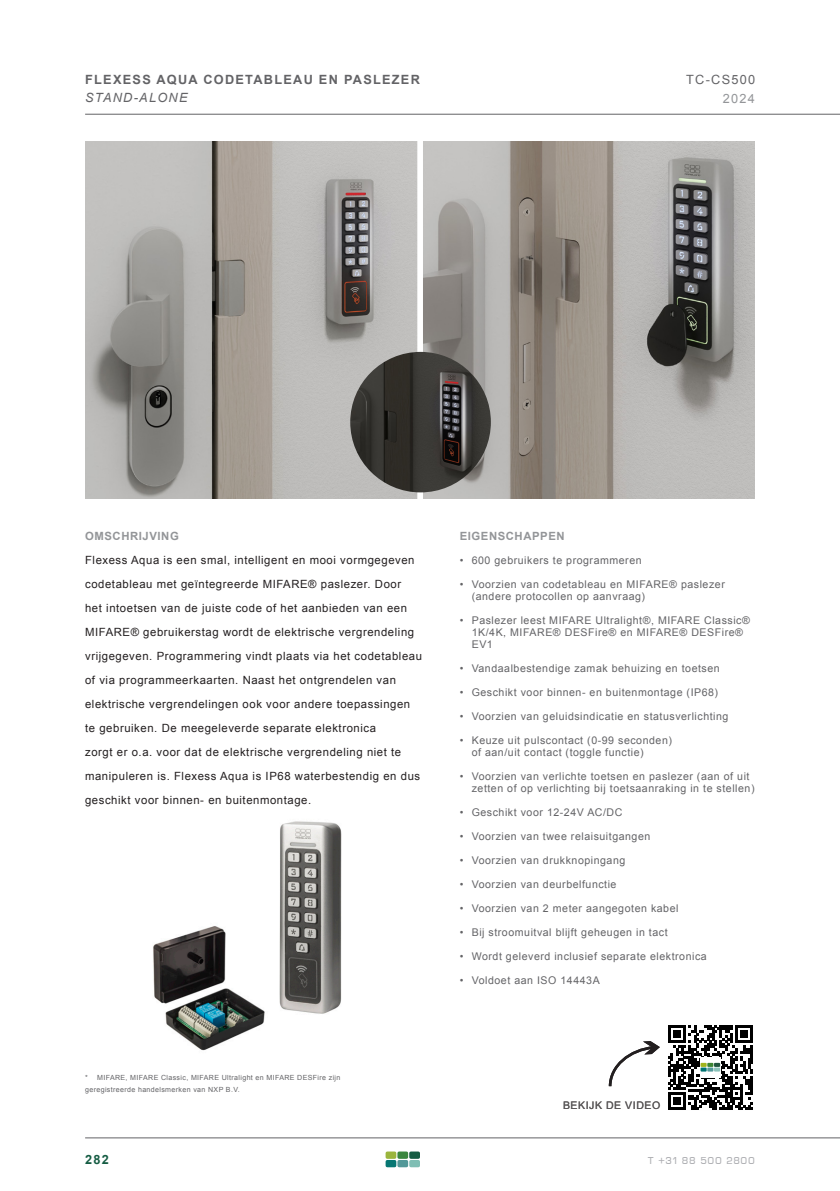
<style>
.page{position:relative;width:840px;height:1191px;background:#fff}
.page>*{position:absolute;margin:0;border:0;box-sizing:border-box;transform-origin:0 0}
.K1{font:700 12.8px "Arial";letter-spacing:.1em;color:#636366}
.K2{font:italic 12.8px "Arial";letter-spacing:.1em;color:#636366}
.K3{font:12.8px "Arial";letter-spacing:.1em;color:#636366}
.t1{font:12.8px "Arial";color:#939598}
.t2{font:700 12.8px "Arial";color:#155c43}
.t3{font:12px "Eurostile DCD";letter-spacing:.05em;color:#adaeb2}
.brood_16{font:11.4px/24px "Arial";letter-spacing:.05em;color:#231f20}
.K_Brood{font:700 11.4px "Arial";letter-spacing:.05em;color:#939598}
.brood_8{font:10.6px/12px "Arial";letter-spacing:.05em;color:#636366}
.t4{font:10.6px "Arial";letter-spacing:.05em;color:#5a5758}
.brood_8-2{font:7px/12px "Arial";letter-spacing:.05em;color:#636366}
</style>
<div class="page">
<hr style="left:85px;top:1137px;width:754px;height:1px;background:#636366">
<svg style="left:385px;top:1151px;width:35px;height:16px"></svg>
<hr style="left:85px;top:114px;width:754px;height:1px;background:#636366">
<img style="left:85px;top:141px;width:332px;height:357px">
<img style="left:423px;top:141px;width:331px;height:357px">
<img style="left:153px;top:821px;width:189px;height:230px">
<img style="left:350px;top:352px;width:140px;height:140px;border-radius:70px">
<svg style="left:668px;top:1025px;width:84px;height:85px"></svg>
<svg style="left:608px;top:1041px;width:51px;height:46px"></svg>
<p class="K1" style="left:85px;top:71px;width:336px">FLEXESS AQUA CODETABLEAU EN PASLEZER</p>
<p class="K2" style="left:85px;top:89px;width:104px">STAND-ALONE</p>
<p class="K3" style="left:685px;top:71px;width:71px">TC-CS500</p>
<p class="t1" style="left:722px;top:90px;width:34px">2024</p>
<p class="K_Brood" style="left:85px;top:528px;width:95px">OMSCHRIJVING</p>
<p class="brood_16" style="left:85px;top:548px;width:338px">Flexess Aqua is een smal, intelligent en mooi vormgegeven codetableau met geïntegreerde MIFARE® paslezer. Door<br>het intoetsen van de juiste code of het aanbieden van een MIFARE® gebruikerstag wordt de elektrische vergrendeling vrijgegeven. Programmering vindt plaats via het codetableau of via programmeerkaarten. Naast het ontgrendelen van elektrische vergrendelingen ook voor andere toepassingen te gebruiken. De meegeleverde separate elektronica<br>zorgt er o.a. voor dat de elektrische vergrendeling niet te manipuleren is. Flexess Aqua is IP68 waterbestendig en dus geschikt voor binnen- en buitenmontage.</p>
<p class="brood_8-2" style="left:85px;top:1072px;width:257px">* MIFARE, MIFARE Classic, MIFARE Ultralight en MIFARE DESFire zijn geregistreerde handelsmerken van NXP B.V.</p>
<p class="K_Brood" style="left:459px;top:528px;width:106px">EIGENSCHAPPEN</p>
<p class="brood_8" style="left:459px;top:554px;width:183px">• 600 gebruikers te programmeren</p>
<p class="brood_8" style="left:471px;top:578px;width:254px;text-indent:-12px">• Voorzien van codetableau en MIFARE® paslezer (andere protocollen op aanvraag)</p>
<p class="brood_8" style="left:471px;top:614px;width:279px;text-indent:-12px">• Paslezer leest MIFARE Ultralight®, MIFARE Classic®<br>1K/4K, MIFARE® DESFire® en MIFARE® DESFire®<br>EV1</p>
<p class="brood_8" style="left:459px;top:662px;width:261px">• Vandaalbestendige zamak behuizing en toetsen</p>
<p class="brood_8" style="left:459px;top:686px;width:260px">• Geschikt voor binnen- en buitenmontage (IP68)</p>
<p class="brood_8" style="left:459px;top:710px;width:270px">• Voorzien van geluidsindicatie en statusverlichting</p>
<p class="brood_8" style="left:471px;top:734px;width:202px;text-indent:-12px">• Keuze uit pulscontact (0-99 seconden) of aan/uit contact (toggle functie)</p>
<p class="brood_8" style="left:471px;top:770px;width:284px;text-indent:-12px">• Voorzien van verlichte toetsen en paslezer (aan of uit zetten of op verlichting bij toetsaanraking in te stellen)</p>
<p class="brood_8" style="left:459px;top:806px;width:164px">• Geschikt voor 12-24V AC/DC</p>
<p class="brood_8" style="left:459px;top:830px;width:192px">• Voorzien van twee relaisuitgangen</p>
<p class="brood_8" style="left:459px;top:854px;width:167px">• Voorzien van drukknopingang</p>
<p class="brood_8" style="left:459px;top:878px;width:158px">• Voorzien van deurbelfunctie</p>
<p class="brood_8" style="left:459px;top:902px;width:220px">• Voorzien van 2 meter aangegoten kabel</p>
<p class="brood_8" style="left:459px;top:926px;width:209px">• Bij stroomuitval blijft geheugen in tact</p>
<p class="brood_8" style="left:459px;top:950px;width:248px">• Wordt geleverd inclusief separate elektronica</p>
<p class="brood_8" style="left:459px;top:974px;width:141px">• Voldoet aan ISO 14443A</p>
<p class="t4" style="left:562px;top:1098px;width:99px">BEKIJK DE VIDEO</p>
<p class="t2" style="left:85px;top:1151px;width:25px">282</p>
<p class="t3" style="left:647px;top:1153px;width:108px">t +31 88 500 2800</p>
</div>
